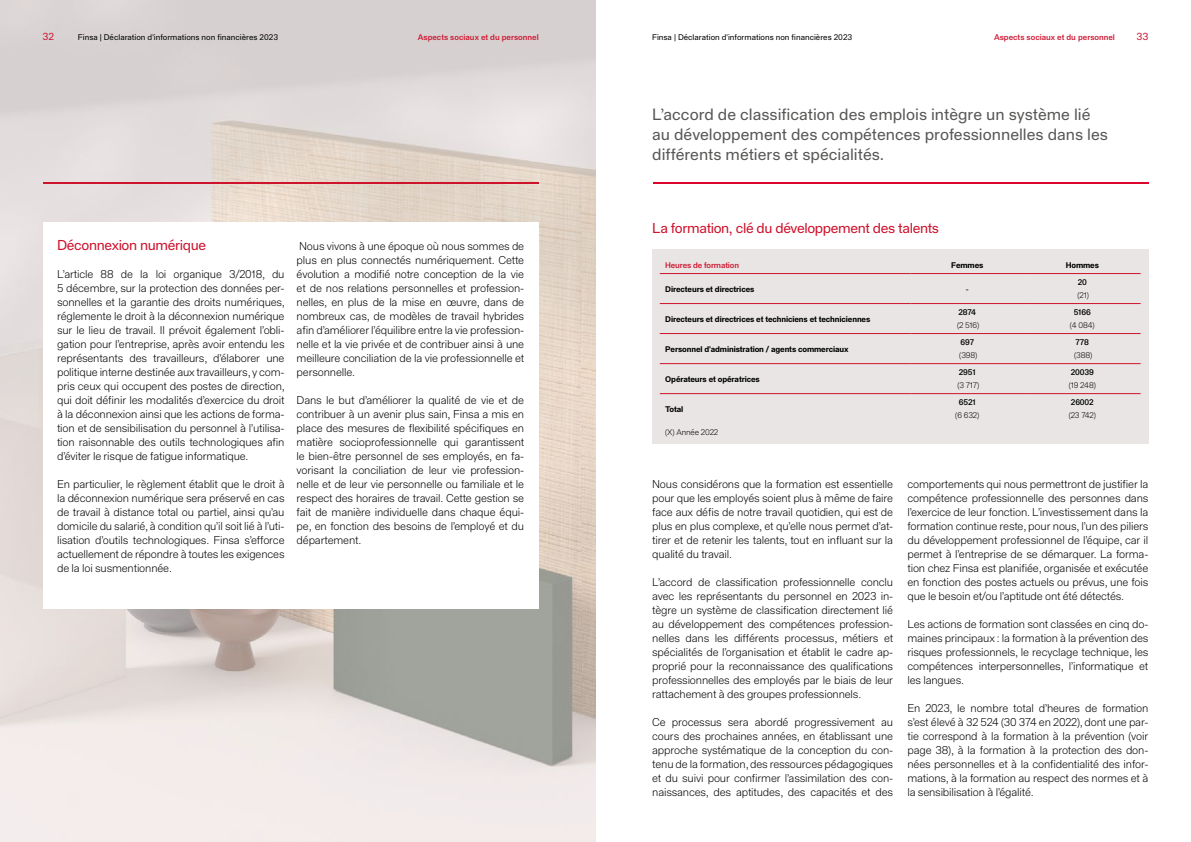
<style>
.page{position:relative;width:1191px;height:842px;background:#fff}
.page>*{position:absolute;margin:0;border:0;box-sizing:border-box;transform-origin:0 0}
.t1{font:16px/20px "Staff Grotesk";color:#575756}
.t2{font:14px "Staff Grotesk";letter-spacing:-.025em;color:#ce132d}
.t3{font:300 11px/14px "Staff Grotesk";letter-spacing:-.015em;color:#000;text-align:justify}
.t4{font:10px "Staff Grotesk";color:#ce132d}
.t5{font:700 8px "Staff Grotesk";letter-spacing:-.015em;color:#000}
.t6{font:8px "Staff Grotesk";color:#000}
.t7{font:500 8px "Staff Grotesk";color:#ce132d}
.t8{font:300 8px "Staff Grotesk";letter-spacing:-.015em;color:#000}
.t9{font:500 8px "Staff Grotesk";letter-spacing:-.015em;color:#000}
</style>
<div class="page">
<img style="left:0;top:0;width:595px;height:842px">
<hr style="left:653px;top:182px;width:495px;height:1px;background:#dd052b">
<hr style="left:43px;top:182px;width:495px;height:1px;background:#ce132d">
<div style="left:43px;top:222px;width:495px;height:386px;background:#fff"></div>
<div style="left:652px;top:249px;width:496px;height:195px;background:#e8e5e4"></div>
<hr style="left:660px;top:273px;width:250px;height:1px;background:#ce1428">
<hr style="left:910px;top:273px;width:114px;height:1px;background:#ce1428">
<hr style="left:1024px;top:273px;width:116px;height:1px;background:#ce1428">
<hr style="left:660px;top:303px;width:250px;height:1px;background:#ce1428">
<hr style="left:910px;top:303px;width:114px;height:1px;background:#ce1428">
<hr style="left:1024px;top:303px;width:116px;height:1px;background:#ce1428">
<hr style="left:660px;top:333px;width:250px;height:1px;background:#ce1428">
<hr style="left:910px;top:333px;width:114px;height:1px;background:#ce1428">
<hr style="left:1024px;top:333px;width:116px;height:1px;background:#ce1428">
<hr style="left:660px;top:363px;width:250px;height:1px;background:#ce1428">
<hr style="left:910px;top:363px;width:114px;height:1px;background:#ce1428">
<hr style="left:1024px;top:363px;width:116px;height:1px;background:#ce1428">
<hr style="left:660px;top:393px;width:250px;height:1px;background:#ce1428">
<hr style="left:910px;top:393px;width:114px;height:1px;background:#ce1428">
<hr style="left:1024px;top:393px;width:116px;height:1px;background:#ce1428">
<p class="t4" style="left:43px;top:30px;width:13px">32</p>
<p class="t6" style="left:78px;top:32px;width:202px">Finsa | Déclaration d'informations non financières 2023</p>
<p class="t6" style="left:652px;top:32px;width:202px">Finsa | Déclaration d'informations non financières 2023</p>
<p class="t4" style="left:1136px;top:30px;width:13px">33</p>
<p class="t7" style="left:418px;top:32px;width:122px">Aspects sociaux et du personnel</p>
<p class="t7" style="left:994px;top:32px;width:122px">Aspects sociaux et du personnel</p>
<h1 class="t1" style="left:652px;top:104px;width:457px">L’accord de classification des emplois intègre un système lié au développement des compétences professionnelles dans les différents métiers et spécialités.</h1>
<p class="t2" style="left:57px;top:236px;width:150px">Déconnexion numérique</p>
<p class="t3" style="left:57px;top:267px;width:229px">L’article 88 de la loi organique 3/2018, du 5 décembre, sur la protection des données per&shy;sonnelles et la garantie des droits numériques, réglemente le droit à la déconnexion numérique sur le lieu de travail. Il prévoit également l’obli&shy;gation pour l’entreprise, après avoir entendu les représentants des travailleurs, d’élaborer une politique interne destinée aux travailleurs, y com&shy;pris ceux qui occupent des postes de direction, qui doit définir les modalités d’exercice du droit à la déconnexion ainsi que les actions de forma&shy;tion et de sensibilisation du personnel à l’utilisa&shy;tion raisonnable des outils technologiques afin d’éviter le risque de fatigue informatique.</p>
<p class="t3" style="left:57px;top:477px;width:229px">En particulier, le règlement établit que le droit à la déconnexion numérique sera préservé en cas de travail à distance total ou partiel, ainsi qu’au domicile du salarié, à condition qu’il soit lié à l’uti&shy;lisation d’outils technologiques. Finsa s’efforce actuellement de répondre à toutes les exigences de la loi susmentionnée.</p>
<p class="t3" style="left:297px;top:239px;width:229px">Nous vivons à une époque où nous sommes de plus en plus connectés numériquement. Cette évolution a modifié notre conception de la vie et de nos relations personnelles et profession&shy;nelles, en plus de la mise en œuvre, dans de nombreux cas, de modèles de travail hybrides afin d’améliorer l’équilibre entre la vie profession&shy;nelle et la vie privée et de contribuer ainsi à une meilleure conciliation de la vie professionnelle et personnelle.</p>
<p class="t3" style="left:297px;top:393px;width:229px">Dans le but d’améliorer la qualité de vie et de contribuer à un avenir plus sain, Finsa a mis en place des mesures de flexibilité spécifiques en matière socioprofessionnelle qui garantissent le bien-être personnel de ses employés, en fa&shy;vorisant la conciliation de leur vie profession&shy;nelle et de leur vie personnelle ou familiale et le respect des horaires de travail. Cette gestion se fait de manière individuelle dans chaque équi&shy;pe, en fonction des besoins de l’employé et du département.</p>
<p class="t2" style="left:652px;top:219px;width:288px">La formation, clé du développement des talents</p>
<p class="t7" style="left:665px;top:260px;width:75px">Heures de formation</p>
<p class="t5" style="left:951px;top:260px;width:34px">Femmes</p>
<p class="t5" style="left:1065px;top:260px;width:35px">Hommes</p>
<p class="t5" style="left:665px;top:284px;width:91px">Directeurs et directrices</p>
<p class="t6" style="left:965px;top:284px;width:4px">-</p>
<p class="t9" style="left:1077px;top:278px;width:11px">20</p>
<p class="t8" style="left:1077px;top:290px;width:13px">(21)</p>
<p class="t5" style="left:665px;top:314px;width:206px">Directeurs et directrices et techniciens et techniciennes</p>
<p class="t5" style="left:665px;top:344px;width:185px">Personnel d'administration / agents commerciaux</p>
<p class="t5" style="left:665px;top:374px;width:96px">Opérateurs et opératrices</p>
<p class="t5" style="left:665px;top:404px;width:20px">Total</p>
<p class="t8" style="left:665px;top:428px;width:54px">(X) Année 2022</p>
<p class="t9" style="left:958px;top:308px;width:19px">2874</p>
<p class="t8" style="left:957px;top:320px;width:24px">(2 516)</p>
<p class="t9" style="left:960px;top:338px;width:15px">697</p>
<p class="t8" style="left:959px;top:350px;width:19px">(398)</p>
<p class="t9" style="left:958px;top:368px;width:18px">2951</p>
<p class="t8" style="left:957px;top:380px;width:23px">(3 717)</p>
<p class="t9" style="left:958px;top:398px;width:18px">6521</p>
<p class="t8" style="left:955px;top:410px;width:25px">(6 632)</p>
<p class="t9" style="left:1073px;top:308px;width:19px">5166</p>
<p class="t8" style="left:1070px;top:320px;width:26px">(4 084)</p>
<p class="t9" style="left:1075px;top:338px;width:15px">778</p>
<p class="t8" style="left:1074px;top:350px;width:20px">(388)</p>
<p class="t9" style="left:1070px;top:368px;width:25px">20039</p>
<p class="t8" style="left:1068px;top:380px;width:29px">(19 248)</p>
<p class="t9" style="left:1070px;top:398px;width:24px">26002</p>
<p class="t8" style="left:1068px;top:410px;width:29px">(23 742)</p>
<p class="t3" style="left:652px;top:477px;width:242px">Nous considérons que la formation est essentielle pour que les employés soient plus à même de faire face aux défis de notre travail quotidien, qui est de plus en plus complexe, et qu’elle nous permet d’at&shy;tirer et de retenir les talents, tout en influant sur la qualité du travail.</p>
<p class="t3" style="left:652px;top:575px;width:242px">L’accord de classification professionnelle conclu avec les représentants du personnel en 2023 in&shy;tègre un système de classification directement lié au développement des compétences profession&shy;nelles dans les différents processus, métiers et spécialités de l’organisation et établit le cadre ap&shy;proprié pour la reconnaissance des qualifications professionnelles des employés par le biais de leur rattachement à des groupes professionnels.</p>
<p class="t3" style="left:652px;top:715px;width:242px">Ce processus sera abordé progressivement au cours des prochaines années, en établissant une approche systématique de la conception du con&shy;tenu de la formation, des ressources pédagogiques et du suivi pour confirmer l’assimilation des con&shy;naissances, des aptitudes, des capacités et des</p>
<p class="t3" style="left:907px;top:477px;width:242px">comportements qui nous permettront de justifier la compétence professionnelle des personnes dans l’exercice de leur fonction. L’investissement dans la formation continue reste, pour nous, l’un des piliers du développement professionnel de l’équipe, car il permet à l’entreprise de se démarquer. La forma&shy;tion chez Finsa est planifiée, organisée et exécutée en fonction des postes actuels ou prévus, une fois que le besoin et/ou l’aptitude ont été détectés.</p>
<p class="t3" style="left:907px;top:617px;width:242px">Les actions de formation sont classées en cinq do&shy;maines principaux : la formation à la prévention des risques professionnels, le recyclage technique, les compétences interpersonnelles, l’informatique et les langues.</p>
<p class="t3" style="left:907px;top:701px;width:242px">En 2023, le nombre total d’heures de formation s’est élevé à 32 524 (30 374 en 2022), dont une par&shy;tie correspond à la formation à la prévention (voir page 38), à la formation à la protection des don&shy;nées personnelles et à la confidentialité des infor&shy;mations, à la formation au respect des normes et à la sensibilisation à l’égalité.</p>
</div>
